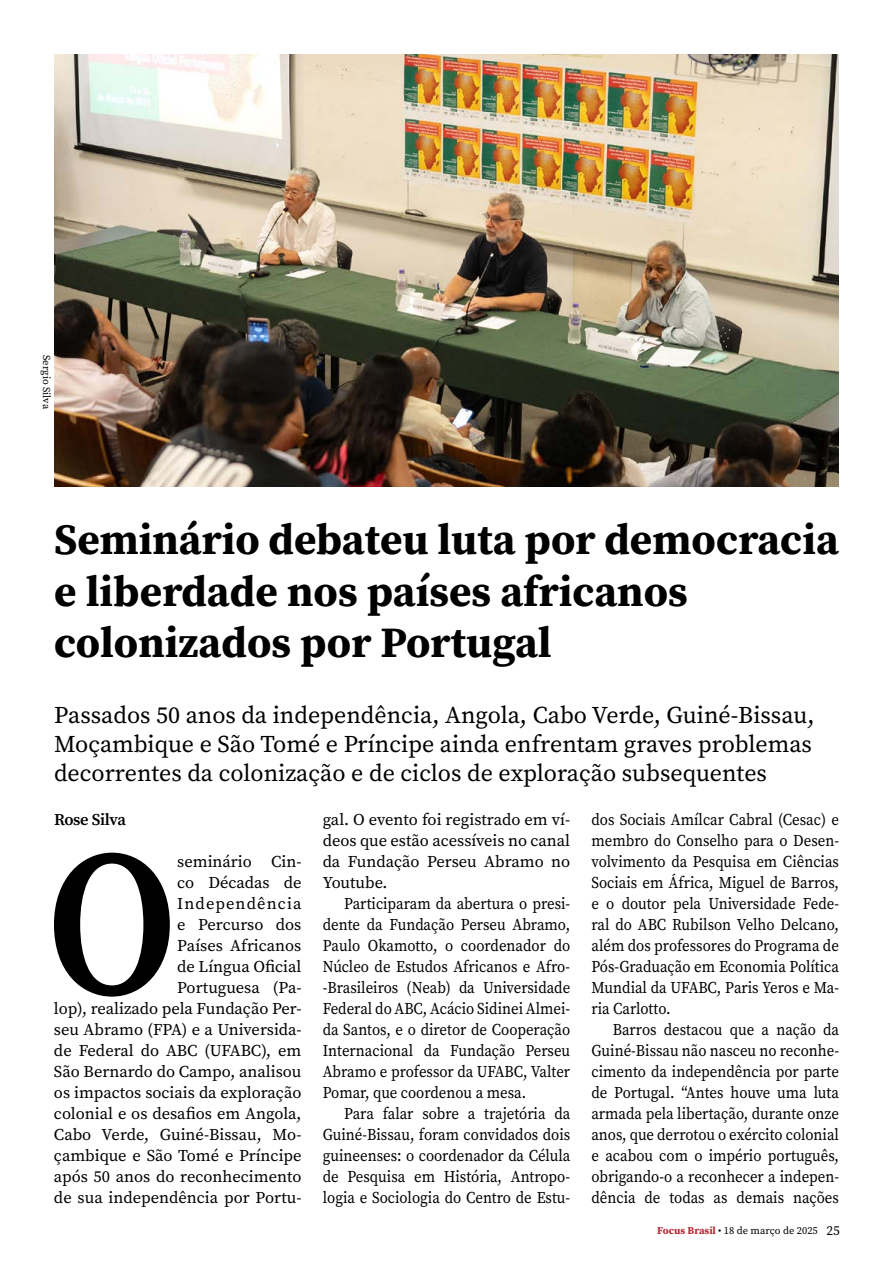
<style>
.page{position:relative;width:893px;height:1263px;background:#fff}
.page>*{position:absolute;margin:0;border:0;box-sizing:border-box;transform-origin:0 0}
.t1{font:600 206.55px "Source Serif Pro";color:#000;scale:.9 1}
.t2{font:700 43.2px/51.8px "Source Serif Pro";color:#000}
.t3{font:24px/28.8px "Source Serif Pro";color:#000;text-align:justify}
.t4{font:16.5px/21px "Source Serif Pro";color:#000;text-align:justify;scale:.9 1}
.t5{font:16.5px/21px "Source Serif Pro";color:#000;text-align:right}
.t6{font:600 16.5px "Source Serif Pro";letter-spacing:-.02em;color:#000}
.t7{font:10.5px "Source Serif Pro";color:#000}
.s1{font-weight:700;color:#b72735}
.s2{font-size:13.5px}
</style>
<div class="page">
<img style="left:54px;top:54px;width:785px;height:432px">
<p class="t7" style="left:54px;top:355px;width:55px;rotate:90deg">Sergio Silva</p>
<h2 class="t2" style="left:54px;top:513px;width:786px">Seminário debateu luta por democracia e liberdade nos países africanos colonizados por Portugal</h2>
<h3 class="t3" style="left:54px;top:701px;width:762px">Passados 50 anos da independência, Angola, Cabo Verde, Guiné-Bissau, Moçambique e São Tomé e Príncipe ainda enfrentam graves problemas decorrentes da colonização e de ciclos de exploração subsequentes</h3>
<p class="t6" style="left:54px;top:808px;width:73px">Rose Silva</p>
<h1 class="t1" style="left:46px;top:784px;width:147px">O</h1>
<p class="t5" style="left:54px;top:851px;width:249px">seminário Cin-<br>co Décadas de<br>Independência<br>e Percurso dos<br>Países Africanos<br>de Língua Oficial<br>Portuguesa (Pa-<br>lop), realizado pela Fundação Per&shy;seu Abramo (FPA) e a Universida&shy;de Federal do ABC (UFABC), em<br>São Bernardo do Campo, analisou os impactos sociais da exploração colonial e os desafios em Angola,<br>Cabo Verde, Guiné-Bissau, Mo&shy;çambique e São Tomé e Príncipe após 50 anos do reconhecimento de sua independência por Portu-</p>
<p class="t5" style="left:323px;top:809px;width:249px;text-align:justify">gal. O evento foi registrado em ví&shy;deos que estão acessíveis no canal da Fundação Perseu Abramo no Youtube.</p>
<p class="t4" style="left:323px;top:893px;width:277px;text-indent:21px">Participaram da abertura o presi&shy;dente da Fundação Perseu Abramo, Paulo Okamotto, o coordenador do Núcleo de Estudos Africanos e Afro--Brasileiros (Neab) da Universidade Federal do ABC, Acácio Sidinei Almei&shy;da Santos, e o diretor de Cooperação Internacional da Fundação Perseu Abramo e professor da UFABC, Valter Pomar, que coordenou a mesa.</p>
<p class="t4" style="left:323px;top:1103px;width:276px;text-indent:21px">Para falar sobre a trajetória da Guiné-Bissau, foram convidados dois guineenses: o coordenador da Célula de Pesquisa em História, Antropo&shy;logia e Sociologia do Centro de Estu-</p>
<p class="t4" style="left:591px;top:809px;width:276px">dos Sociais Amílcar Cabral (Cesac) e membro do Conselho para o Desen&shy;volvimento da Pesquisa em Ciências Sociais em África, Miguel de Barros, e o doutor pela Universidade Fede&shy;ral do ABC Rubilson Velho Delcano, além dos professores do Programa de Pós-Graduação em Economia Política Mundial da UFABC, Paris Yeros e Ma&shy;ria Carlotto.</p>
<p class="t4" style="left:591px;top:1019px;width:276px;text-indent:21px">Barros destacou que a nação da Guiné-Bissau não nasceu no reconhe&shy;cimento da independência por parte de Portugal. “Antes houve uma luta armada pela libertação, durante onze anos, que derrotou o exército colonial e acabou com o império português, obrigando-o a reconhecer a indepen&shy;dência de todas as demais nações</p>
<p class="t7" style="left:657px;top:1224px;width:184px"><span class="s1">Focus Brasil</span> • 18 de março de 2025 <span class="s2">25</span></p>
</div>
